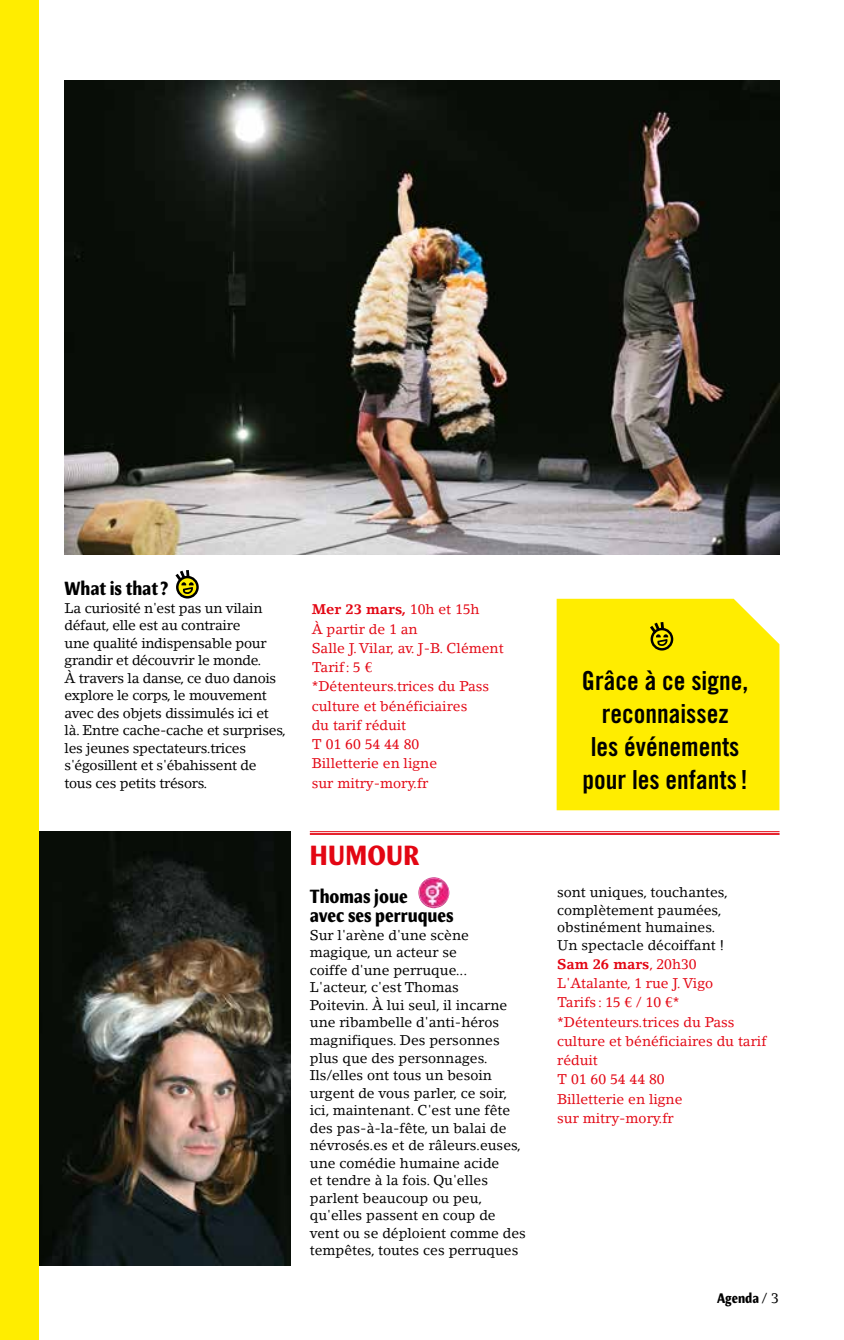
<style>
.page{position:relative;width:844px;height:1340px;background:#fff}
.page>*{position:absolute;margin:0;border:0;box-sizing:border-box;transform-origin:0 0}
.t1{font:700 condensed 28px "Meadow Pro";letter-spacing:.01em;color:#e30613}
.t2{font:26.25px/33.2px "Trade Gothic Bold Cond Twenty";color:#000;text-align:center}
.t3{font:700 condensed 19.25px/19.2px "Meadow Pro";color:#000}
.t4{font:14px/17.5px "Lino Letter";color:#000}
.t5{font:14px/19.2px "Lino Letter";color:#e30613}
.t6{font:14px/17.5px "Lino Letter";letter-spacing:-.02em;color:#000}
.t7{font:700 condensed 14px "Meadow Pro";color:#000}
.s1{font-weight:700}
.s2{font-family:"Lino Letter";font-weight:400;font-stretch:normal}
</style>
<div class="page">
<div style="left:556px;top:598px;width:223px;height:212px;background:#ffed00"></div>
<svg style="left:651px;top:629px;width:21px;height:20px"></svg>
<div style="left:650px;top:628px;width:23px;height:22px;border:2px solid #000;border-radius:50%"></div>
<svg style="left:647px;top:619px;width:21px;height:28px"></svg>
<img style="left:64px;top:81px;width:715px;height:473px">
<svg style="left:177px;top:577px;width:20px;height:20px"></svg>
<div style="left:176px;top:576px;width:23px;height:22px;border:2px solid #000;border-radius:50%"></div>
<svg style="left:175px;top:570px;width:19px;height:25px"></svg>
<hr style="left:310px;top:831px;width:469px;height:1px;background:#e30613">
<hr style="left:310px;top:833px;width:469px;height:1px;background:#e30613">
<img style="left:418px;top:877px;width:31px;height:31px;border-radius:15px">
<img style="left:39px;top:832px;width:252px;height:433px">
<div style="left:0;top:0;width:39px;height:1339px;background:#ffed00"></div>
<h3 class="t3" style="left:64px;top:579px;width:105px">What is that ?</h3>
<p class="t6" style="left:64px;top:599px;width:223px">La curiosité n'est pas un vilain défaut, elle est au contraire<br>une qualité indispensable pour grandir et découvrir le monde.<br>À travers la danse, ce duo danois explore le corps, le mouvement avec des objets dissimulés ici et là. Entre cache-cache et surprises, les jeunes spectateurs.trices s'égosillent et s'ébahissent de tous ces petits trésors.</p>
<p class="t5" style="left:312px;top:599px;width:193px"><span class="s1">Mer 23 mars,</span> 10h et 15h<br>À partir de 1 an<br>Salle J. Vilar, av. J-B. Clément<br>Tarif: 5 €<br>*Détenteurs.trices du Pass culture et bénéficiaires<br>du tarif réduit<br>T 01 60 54 44 80<br>Billetterie en ligne<br>sur mitry-mory.fr</p>
<h1 class="t1" style="left:310px;top:838px;width:111px">HUMOUR</h1>
<h3 class="t3" style="left:310px;top:887px;width:145px">Thomas joue<br>avec ses perruques</h3>
<p class="t4" style="left:310px;top:926px;width:217px">Sur l'arène d'une scène magique, un acteur se<br>coiffe d'une perruque...<br>L'acteur, c'est Thomas<br>Poitevin. À lui seul, il incarne une ribambelle d'anti-héros magnifiques. Des personnes plus que des personnages.<br>Ils/elles ont tous un besoin urgent de vous parler, ce soir, ici, maintenant. C'est une fête des pas-à-la-fête, un balai de névrosés.es et de râleurs.euses, une comédie humaine acide<br>et tendre à la fois. Qu'elles parlent beaucoup ou peu, qu'elles passent en coup de vent ou se déploient comme des tempêtes, toutes ces perruques</p>
<h2 class="t2" style="left:582px;top:663px;width:168px">Grâce à ce signe, reconnaissez<br>les événements pour les enfants!</h2>
<p class="t4" style="left:557px;top:883px;width:172px">sont uniques, touchantes, complètement paumées, obstinément humaines.<br>Un spectacle décoiffant !</p>
<p class="t5" style="left:557px;top:954px;width:211px"><span class="s1">Sam 26 mars</span>, 20h30<br>L'Atalante, 1 rue J. Vigo<br>Tarifs : 15 € / 10 €* *Détenteurs.trices du Pass culture et bénéficiaires du tarif réduit<br>T 01 60 54 44 80<br>Billetterie en ligne<br>sur mitry-mory.fr</p>
<p class="t7" style="left:716px;top:1290px;width:63px">Agenda <span class="s2">/ 3</span></p>
</div>
